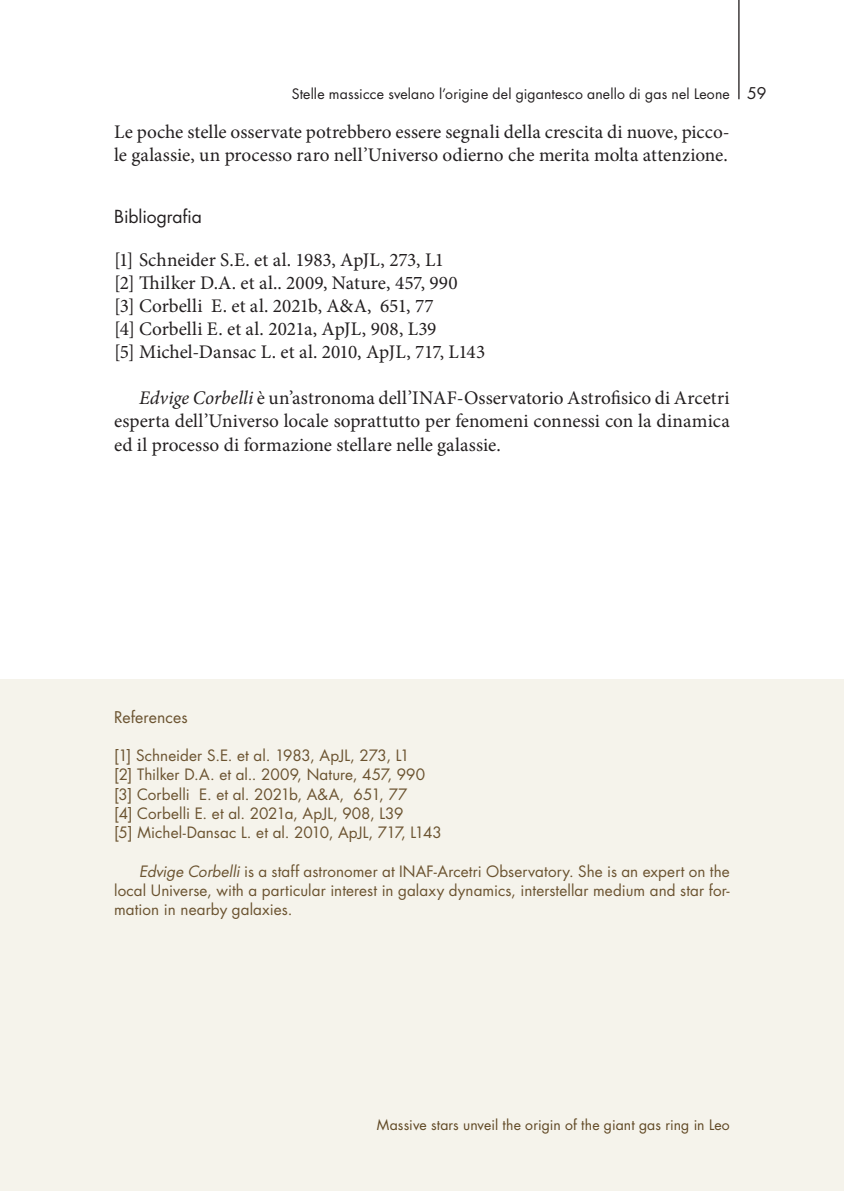
<style>
.page{position:relative;width:844px;height:1191px;background:#fff}
.page>*{position:absolute;margin:0;border:0;box-sizing:border-box;transform-origin:0 0}
.t1{font:19.25px/23.1px "Minion Pro";color:#231f20}
.t2{font:17.5px "Futura Std";letter-spacing:-.005em;color:#231f20}
.t3{font:15.75px "Futura Std";letter-spacing:.005em;color:#6b5330}
.t4{font:15.75px "Futura Std";color:#231f20}
.t5{font:15.22px/19.2px "Futura Std";letter-spacing:.005em;color:#6b5330}
.t6{font:14px "Futura Std";letter-spacing:.01em;color:#231f20}
.t7{font:14px "Futura Std";letter-spacing:.005em;color:#604824}
.s1{font-style:italic}
</style>
<div class="page">
<div style="left:0;top:680px;width:843px;height:511px;background:#f5f3eb"></div>
<hr style="left:738px;top:0;width:1px;height:99px;background:#231f20">
<p class="t6" style="left:292px;top:85px;width:439px">Stelle massicce svelano l’origine del gigantesco anello di gas nel Leone</p>
<p class="t1" style="left:114px;top:120px;width:617px">Le poche stelle osservate potrebbero essere segnali della crescita di nuove, picco&shy;le galassie, un processo raro nell’Universo odierno che merita molta attenzione.</p>
<p class="t2" style="left:114px;top:205px;width:89px">Bibliografia</p>
<p class="t1" style="left:114px;top:248px;width:372px">[1] Schneider S.E. et al. 1983, ApJL, 273, L1<br>[2] Thilker D.A. et al.. 2009, Nature, 457, 990<br>[3] Corbelli E. et al. 2021b, A&amp;A, 651, 77<br>[4] Corbelli E. et al. 2021a, ApJL, 908, L39<br>[5] Michel-Dansac L. et al. 2010, ApJL, 717, L143</p>
<p class="t1" style="left:114px;top:387px;width:617px;text-align:justify;text-indent:25px"><span class="s1">Edvige Corbelli</span> è un’astronoma dell’INAF-Osservatorio Astrofisico di Arcetri esperta dell’Universo locale soprattutto per fenomeni connessi con la dinamica ed il processo di formazione stellare nelle galassie.</p>
<p class="t4" style="left:747px;top:83px;width:21px">59</p>
<p class="t3" style="left:114px;top:707px;width:75px">References</p>
<p class="t5" style="left:114px;top:746px;width:329px">[1] Schneider S.E. et al. 1983, ApJL, 273, L1<br>[2] Thilker D.A. et al.. 2009, Nature, 457, 990 [3] Corbelli E. et al. 2021b, A&amp;A, 651, 77<br>[4] Corbelli E. et al. 2021a, ApJL, 908, L39<br>[5] Michel-Dansac L. et al. 2010, ApJL, 717, L143</p>
<p class="t5" style="left:114px;top:861px;width:617px;text-align:justify;text-indent:25px"><span class="s1">Edvige Corbelli</span> is a staff astronomer at INAF-Arcetri Observatory. She is an expert on the local Universe, with a particular interest in galaxy dynamics, interstellar medium and star for&shy;mation in nearby galaxies.</p>
<p class="t7" style="left:377px;top:1116px;width:354px">Massive stars unveil the origin of the giant gas ring in Leo</p>
</div>
